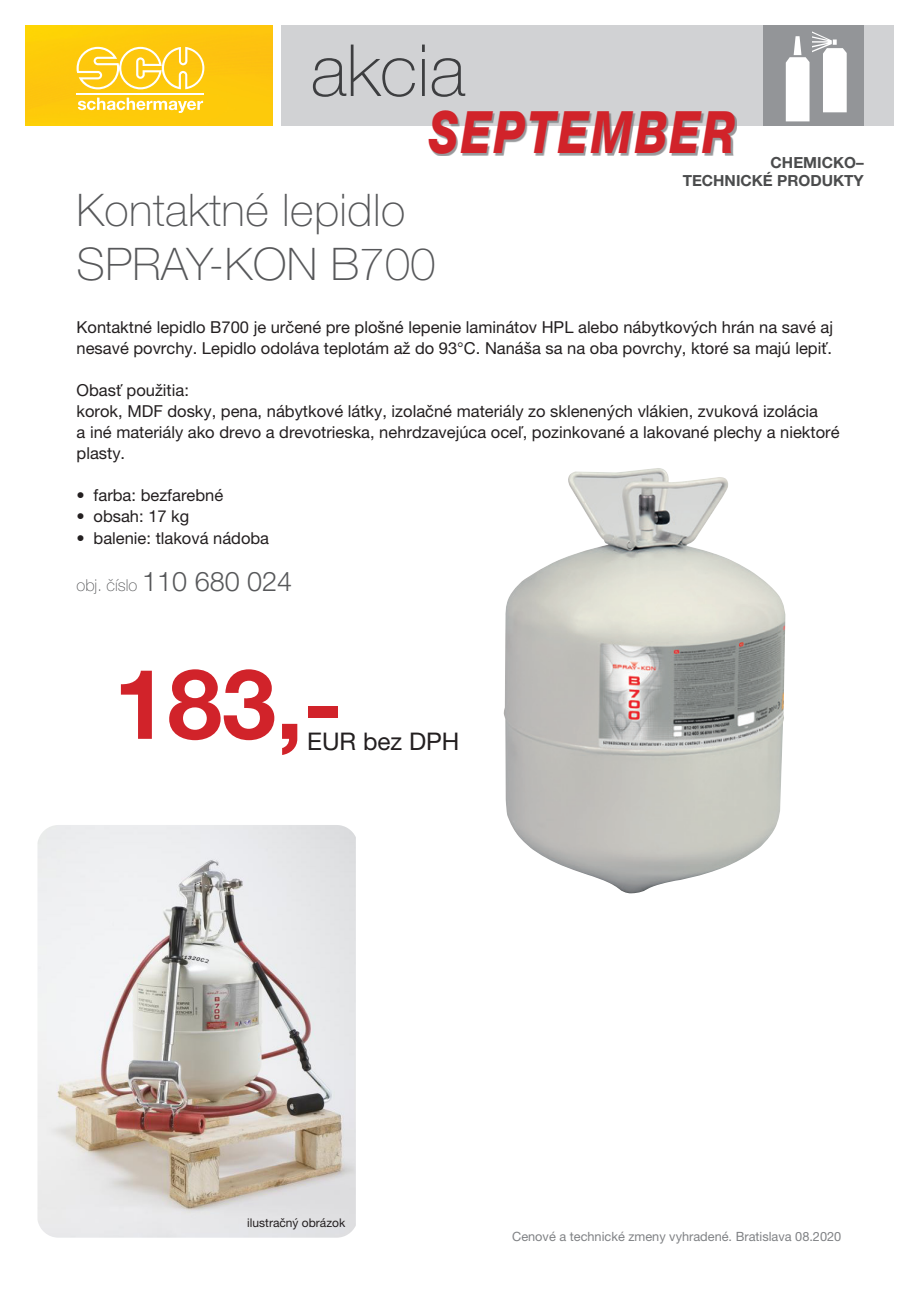
<style>
.page{position:relative;width:919px;height:1289px;background:#fff}
.page>*{position:absolute;margin:0;border:0;box-sizing:border-box;transform-origin:0 0}
.t1{font:700 97.35px "Helvetica Neue LT Pro";color:#d1232a}
.t2{font:100 72px "Helvetica Neue LT Pro";color:#4b4c4d}
.t3{font:italic 800 58.5px "Helvetica Neue LT Pro";letter-spacing:.05em;color:#d1232a;scale:.77 1}
.Fließtext{font:100 45px "Helvetica Neue LT Pro";letter-spacing:.01em;color:#57585a}
.t4{font:24.3px "Helvetica Neue LT Pro";color:#231f20}
.t5{font:16.5px/21px "Helvetica Neue LT Pro";color:#231f20}
.Fließtext-2{font:100 16.5px "Helvetica Neue LT Pro";color:#57585a}
.t6{font:700 15.3px/18.3px "Helvetica Neue LT Pro";color:#4b4c4d;text-align:right}
.Preis{font:12.75px "Helvetica Neue LT Pro";color:#808285}
.t7{font:12px "Helvetica Neue LT Pro";color:#231f20}
.s1{font-weight:300;font-size:27px}
</style>
<div class="page">
<img style="left:26px;top:26px;width:246px;height:100px">
<div style="left:281px;top:26px;width:612px;height:100px;background:#d1d2d4"></div>
<div style="left:763px;top:26px;width:100px;height:100px;background:#939598"></div>
<svg style="left:785px;top:31px;width:61px;height:90px"></svg>
<svg style="left:77px;top:47px;width:127px;height:42px;background:#fdd344"></svg>
<svg style="left:78px;top:98px;width:125px;height:15px"></svg>
<hr style="left:77px;top:93px;width:127px;height:2px;background:#fff">
<div style="left:430px;top:112px;width:306px;height:44px;background:#76787b;opacity:.75"></div>
<img style="left:503px;top:468px;width:282px;height:425px">
<img style="left:37px;top:825px;width:319px;height:412px">
<h2 class="t2" style="left:310px;top:29px;width:156px">akcia</h2>
<p class="t3" style="left:429px;top:98px;width:399px">SEPTEMBER</p>
<p class="Fließtext" style="left:77px;top:184px;width:330px">Kontaktné lepidlo</p>
<p class="Fließtext" style="left:77px;top:238px;width:360px">SPRAY-KON B700</p>
<p class="t6" style="left:682px;top:152px;width:182px">CHEMICKO–<br>TECHNICKÉ PRODUKTY</p>
<p class="t5" style="left:77px;top:317px;width:758px">Kontaktné lepidlo B700 je určené pre plošné lepenie laminátov HPL alebo nábytkových hrán na savé aj nesavé povrchy. Lepidlo odoláva teplotám až do 93°C. Nanáša sa na oba povrchy, ktoré sa majú lepiť.</p>
<p class="t5" style="left:77px;top:380px;width:114px">Obasť použitia:</p>
<p class="t5" style="left:77px;top:401px;width:764px">korok, MDF dosky, pena, nábytkové látky, izolačné materiály zo sklenených vlákien, zvuková izolácia<br>a iné materiály ako drevo a drevotrieska, nehrdzavejúca oceľ, pozinkované a lakované plechy a niektoré plasty.</p>
<p class="t5" style="left:77px;top:485px;width:148px">• farba: bezfarebné</p>
<p class="t5" style="left:77px;top:506px;width:114px">• obsah: 17 kg</p>
<p class="t5" style="left:77px;top:527px;width:194px">• balenie: tlaková nádoba</p>
<p class="Fließtext-2" style="left:77px;top:576px;width:217px">obj. číslo <span class="s1">110 680 024</span></p>
<p class="t1" style="left:114px;top:644px;width:230px">183,-</p>
<p class="t4" style="left:307px;top:726px;width:154px">EUR bez DPH</p>
<p class="t7" style="left:247px;top:1215px;width:99px">ilustračný obrázok</p>
<p class="Preis" style="left:512px;top:1228px;width:330px">Cenové a technické zmeny vyhradené. Bratislava 08.2020</p>
</div>
